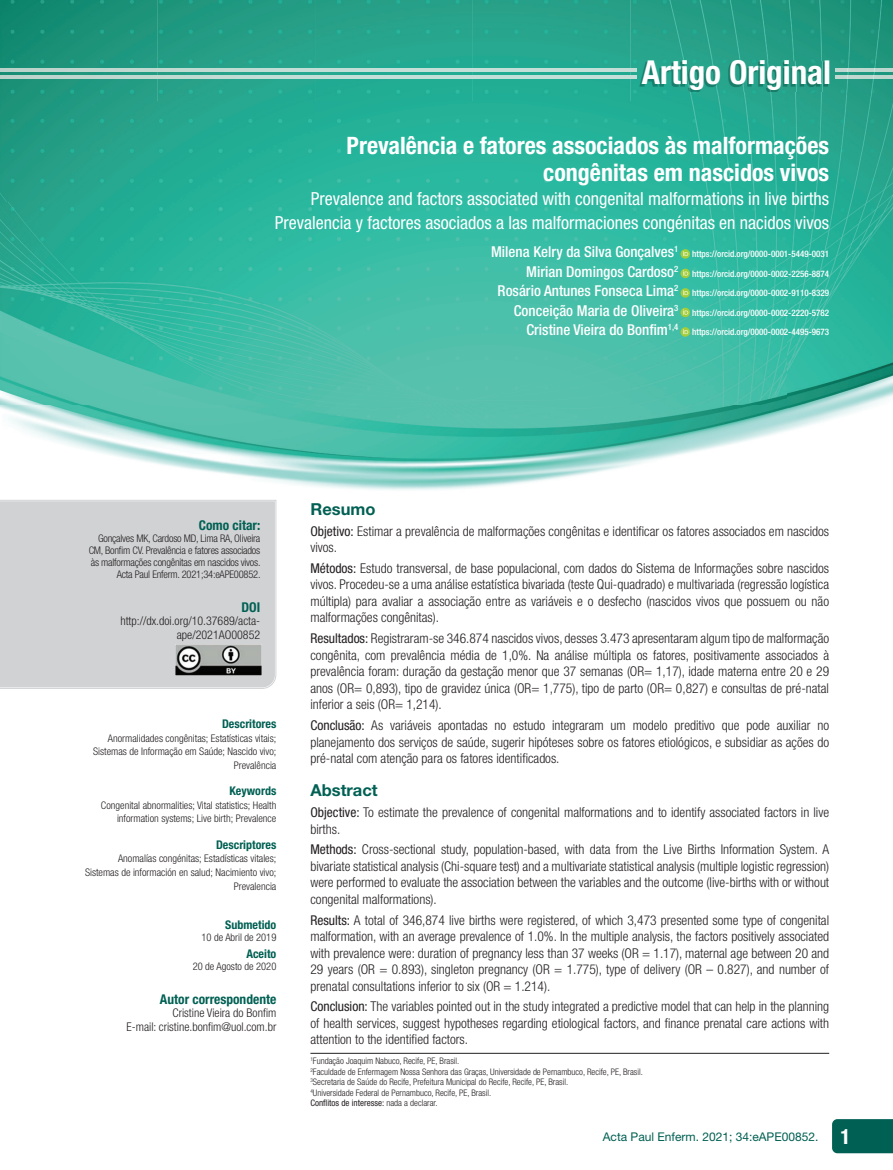
<style>
.page{position:relative;width:893px;height:1170px;background:#fff}
.page>*{position:absolute;margin:0;border:0;box-sizing:border-box;transform-origin:0 0}
.t1{font:700 condensed 33px "Helvetica Neue LT Std";color:#fff}
.t2{font:700 condensed 24px/27px "Helvetica Neue LT Std";color:#fff;text-align:right}
.t3{font:condensed 18px/24px "Helvetica Neue LT Std";color:#fff;text-align:right}
.t4{font:700 16.5px "Helvetica Neue LT Std";color:#006053}
.t5{font:500 condensed 15px "Helvetica Neue LT Std";color:#fff}
.t6{font:300 condensed 13.5px/16.5px "Helvetica Neue LT Std";color:#231f20;text-align:justify}
.t7{font:700 condensed 13.5px "Helvetica Neue LT Std";color:#006053}
.t8{font:300 condensed 12px/13.5px "Helvetica Neue LT Std";color:#231f20;text-align:right}
.t9{font:700 condensed 12px "Helvetica Neue LT Std";color:#006053}
.t10{font:12px "Helvetica Neue LT Std";color:#006053}
.t11{font:300 condensed 10.5px/13.5px "Helvetica Neue LT Std";color:#231f20;text-align:right}
.t12{font:300 condensed 10.5px/12px "Helvetica Neue LT Std";letter-spacing:-.02em;color:#231f20;text-align:right}
.t13{font:300 condensed 9px/10.5px "Helvetica Neue LT Std";color:#231f20}
.t14{font:500 condensed 9px "Helvetica Neue LT Std";color:#fff}
.s1{font-weight:400}
.s2{font-weight:700;font-stretch:condensed;font-size:21px;color:#fff}
</style>
<div class="page">
<div style="left:832px;top:1119px;width:61px;height:34px;background:#006053"></div>
<img style="left:0;top:0;width:893px;height:490px">
<img style="left:835px;top:75px;width:58px;height:4px">
<img style="left:835px;top:68px;width:58px;height:4px">
<svg style="left:0;top:500px;width:277px;height:189px"></svg>
<div style="left:0;top:501px;width:275px;height:186px;background:#d1d2d4"></div>
<svg style="left:680px;top:249px;width:10px;height:10px"></svg>
<svg style="left:683px;top:251px;width:5px;height:5px"></svg>
<svg style="left:680px;top:269px;width:10px;height:9px"></svg>
<svg style="left:683px;top:270px;width:5px;height:5px"></svg>
<svg style="left:680px;top:288px;width:10px;height:10px"></svg>
<svg style="left:683px;top:290px;width:5px;height:5px"></svg>
<svg style="left:680px;top:308px;width:10px;height:9px"></svg>
<svg style="left:683px;top:309px;width:5px;height:5px"></svg>
<svg style="left:680px;top:327px;width:10px;height:10px"></svg>
<svg style="left:683px;top:329px;width:5px;height:5px"></svg>
<hr style="left:310px;top:1052px;width:519px;height:1px;background:#231f20">
<img style="left:175px;top:644px;width:86px;height:31px">
<img style="left:639px;top:62px;width:188px;height:30px">
<img style="left:0;top:75px;width:637px;height:4px">
<img style="left:0;top:68px;width:637px;height:4px">
<h1 class="t1" style="left:642px;top:52px;width:191px">Artigo Original</h1>
<h2 class="t2" style="left:347px;top:132px;width:484px">Prevalência e fatores associados às malformações congênitas em nascidos vivos</h2>
<h3 class="t3" style="left:275px;top:187px;width:556px">Prevalence and factors associated with congenital malformations in live births<br>Prevalencia y factores asociados a las malformaciones congénitas en nacidos vivos</h3>
<p class="t5" style="left:491px;top:243px;width:189px">Milena Kelry da Silva Gonçalves<sup>1</sup></p>
<p class="t14" style="left:692px;top:248px;width:138px">https://orcid.org/0000-0001-5449-0031</p>
<p class="t5" style="left:526px;top:262px;width:154px">Mirian Domingos Cardoso<sup>2</sup></p>
<p class="t14" style="left:692px;top:268px;width:138px">https://orcid.org/0000-0002-2256-8874</p>
<p class="t5" style="left:498px;top:282px;width:182px">Rosário Antunes Fonseca Lima<sup>2</sup></p>
<p class="t14" style="left:692px;top:287px;width:138px">https://orcid.org/0000-0002-9110-8329</p>
<p class="t5" style="left:514px;top:301px;width:166px">Conceição Maria de Oliveira<sup>3</sup></p>
<p class="t14" style="left:692px;top:307px;width:138px">https://orcid.org/0000-0002-2220-5782</p>
<p class="t5" style="left:526px;top:321px;width:154px">Cristine Vieira do Bonfim<sup>1,4</sup></p>
<p class="t14" style="left:692px;top:326px;width:138px">https://orcid.org/0000-0002-4495-9673</p>
<p class="t7" style="left:199px;top:517px;width:63px">Como citar:</p>
<p class="t12" style="left:89px;top:532px;width:173px">Gonçalves MK, Cardoso MD, Lima RA, Oliveira CM, Bonfim CV. Prevalência e fatores associados às malformações congênitas em nascidos vivos.<br>Acta Paul Enferm. 2021;34:eAPE00852.</p>
<p class="t7" style="left:241px;top:599px;width:20px">DOI</p>
<p class="t8" style="left:120px;top:614px;width:141px">http://dx.doi.org/10.37689/acta&shy;ape/2021AO00852</p>
<p class="t9" style="left:222px;top:716px;width:56px">Descritores</p>
<p class="t11" style="left:93px;top:731px;width:185px">Anormalidades congênitas; Estatísticas vitais;<br>Sistemas de Informação em Saúde; Nascido vivo;<br>Prevalência</p>
<p class="t9" style="left:230px;top:783px;width:48px">Keywords</p>
<p class="t11" style="left:101px;top:798px;width:177px">Congenital abnormalities; Vital statistics; Health information systems; Live birth; Prevalence</p>
<p class="t9" style="left:216px;top:837px;width:62px">Descriptores</p>
<p class="t11" style="left:85px;top:851px;width:193px">Anomalías congénitas; Estadísticas vitales;<br>Sistemas de información en salud; Nacimiento vivo;<br>Prevalencia</p>
<p class="t9" style="left:225px;top:916px;width:53px">Submetido</p>
<p class="t11" style="left:201px;top:929px;width:76px">10 de Abril de 2019</p>
<p class="t9" style="left:246px;top:946px;width:31px">Aceito</p>
<p class="t11" style="left:193px;top:959px;width:85px">20 de Agosto de 2020</p>
<p class="t7" style="left:160px;top:990px;width:118px">Autor correspondente</p>
<p class="t8" style="left:126px;top:1006px;width:151px">Cristine Vieira do Bonfim<br>E-mail: cristine.bonfim@uol.com.br</p>
<p class="t4" style="left:310px;top:498px;width:67px">Resumo</p>
<p class="t6" style="left:310px;top:522px;width:520px"><span class="s1">Objetivo:</span> Estimar a prevalência de malformações congênitas e identificar os fatores associados em nascidos vivos.</p>
<p class="t6" style="left:310px;top:559px;width:520px"><span class="s1">Métodos:</span> Estudo transversal, de base populacional, com dados do Sistema de Informações sobre nascidos vivos. Procedeu-se a uma análise estatística bivariada (teste Qui-quadrado) e multivariada (regressão logística múltipla) para avaliar a associação entre as variáveis e o desfecho (nascidos vivos que possuem ou não malformações congênitas).</p>
<p class="t6" style="left:310px;top:630px;width:520px"><span class="s1">Resultados:</span> Registraram-se 346.874 nascidos vivos, desses 3.473 apresentaram algum tipo de malformação congênita, com prevalência média de 1,0%. Na análise múltipla os fatores, positivamente associados à prevalência foram: duração da gestação menor que 37 semanas (OR= 1,17), idade materna entre 20 e 29 anos (OR= 0,893), tipo de gravidez única (OR= 1,775), tipo de parto (OR= 0,827) e consultas de pré-natal inferior a seis (OR= 1,214).</p>
<p class="t6" style="left:310px;top:716px;width:520px"><span class="s1">Conclusão:</span> As variáveis apontadas no estudo integraram um modelo preditivo que pode auxiliar no planejamento dos serviços de saúde, sugerir hipóteses sobre os fatores etiológicos, e subsidiar as ações do pré-natal com atenção para os fatores identificados.</p>
<p class="t4" style="left:310px;top:780px;width:69px">Abstract</p>
<p class="t6" style="left:310px;top:803px;width:520px"><span class="s1">Objective:</span> To estimate the prevalence of congenital malformations and to identify associated factors in live births.</p>
<p class="t6" style="left:310px;top:841px;width:520px"><span class="s1">Methods:</span> Cross-sectional study, population-based, with data from the Live Births Information System. A bivariate statistical analysis (Chi-square test) and a multivariate statistical analysis (multiple logistic regression) were performed to evaluate the association between the variables and the outcome (live-births with or without congenital malformations).</p>
<p class="t6" style="left:310px;top:911px;width:520px"><span class="s1">Results:</span> A total of 346,874 live births were registered, of which 3,473 presented some type of congenital malformation, with an average prevalence of 1.0%. In the multiple analysis, the factors positively associated with prevalence were: duration of pregnancy less than 37 weeks (OR = 1.17), maternal age between 20 and 29 years (OR = 0.893), singleton pregnancy (OR = 1.775), type of delivery (OR – 0.827), and number of prenatal consultations inferior to six (OR = 1.214).</p>
<p class="t6" style="left:310px;top:998px;width:520px"><span class="s1">Conclusion:</span> The variables pointed out in the study integrated a predictive model that can help in the planning of health services, suggest hypotheses regarding etiological factors, and finance prenatal care actions with attention to the identified factors.</p>
<p class="t13" style="left:310px;top:1055px;width:334px"><sup>1</sup>Fundação Joaquim Nabuco, Recife, PE, Brasil.<br><sup>2</sup>Faculdade de Enfermagem Nossa Senhora das Graças, Universidade de Pernambuco, Recife, PE, Brasil.<br><sup>3</sup>Secretaria de Saúde do Recife, Prefeitura Municipal do Recife, Recife, PE, Brasil.<br><sup>4</sup>Universidade Federal de Pernambuco, Recife, PE, Brasil.<br><span class="s1">Conflitos de interesse:</span> nada a declarar.</p>
<p class="t10" style="left:603px;top:1129px;width:249px">Acta Paul Enferm. 2021; 34:eAPE00852. <span class="s2">1</span></p>
</div>
